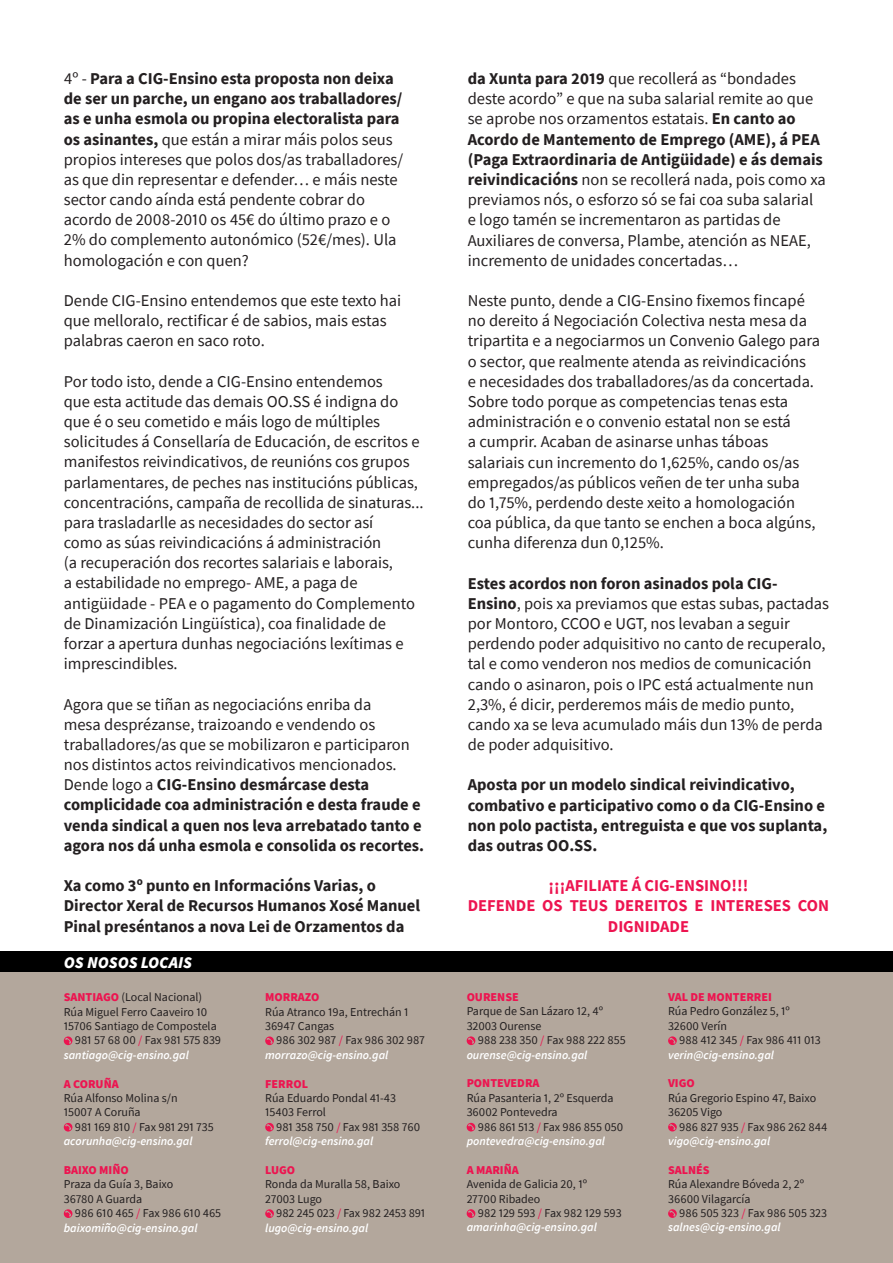
<style>
.page{position:relative;width:893px;height:1263px;background:#fff}
.page>*{position:absolute;margin:0;border:0;box-sizing:border-box;transform-origin:0 0}
.t1{font:16.5px/20.2px "Source Sans Pro";color:#231f20}
.t2{font:700 16.5px/20.2px "Source Sans Pro";color:#231f20}
.t3{font:700 16.5px/20.2px "Source Sans Pro";color:#ed1450;text-align:center}
.t4{font:italic 900 16.5px "Source Sans Pro";color:#fff}
.t5{font:12px/14.4px "Source Sans Pro";color:#231f20}
.t6{font:italic 600 12px/14.4px "Source Sans Pro";color:#fff}
.t7{font:900 12px "Source Sans Pro";color:#ed1450}
.s1{font-weight:700}
.s2{font-weight:900;color:#ed1450}
.s3{color:#ed1450}
.s4{font-weight:400;font-style:normal;color:#231f20}
.s5{font-weight:400;font-style:normal;color:#ed1450}
.s6{font-weight:600;font-style:italic;color:#fff}
</style>
<div class="page">
<div style="left:0;top:951px;width:893px;height:312px;background:#b3a79c"></div>
<svg style="left:64px;top:1036px;width:8px;height:9px"></svg>
<svg style="left:64px;top:1123px;width:8px;height:8px"></svg>
<svg style="left:64px;top:1209px;width:8px;height:9px"></svg>
<svg style="left:265px;top:1036px;width:9px;height:9px"></svg>
<svg style="left:265px;top:1123px;width:9px;height:8px"></svg>
<svg style="left:265px;top:1209px;width:9px;height:9px"></svg>
<svg style="left:467px;top:1036px;width:8px;height:9px"></svg>
<svg style="left:467px;top:1123px;width:8px;height:8px"></svg>
<svg style="left:467px;top:1209px;width:8px;height:9px"></svg>
<svg style="left:668px;top:1036px;width:9px;height:9px"></svg>
<svg style="left:668px;top:1123px;width:9px;height:8px"></svg>
<svg style="left:668px;top:1209px;width:9px;height:9px"></svg>
<div style="left:0;top:951px;width:893px;height:21px;background:#000"></div>
<p class="t1" style="left:64px;top:68px;width:341px">4º - <span class="s1">Para a CIG-Ensino esta proposta non deixa de ser un parche, un engano aos traballadores/ as e unha esmola ou propina electoralista para os asinantes,</span> que están a mirar máis polos seus propios intereses que polos dos/as traballadores/ as que din representar e defender… e máis neste sector cando aínda está pendente cobrar do acordo de 2008-2010 os 45€ do último prazo e o 2% do complemento autonómico (52€/mes). Ula homologación e con quen?</p>
<p class="t1" style="left:64px;top:290px;width:339px">Dende CIG-Ensino entendemos que este texto hai que melloralo, rectificar é de sabios, mais estas palabras caeron en saco roto.</p>
<p class="t1" style="left:64px;top:371px;width:361px">Por todo isto, dende a CIG-Ensino entendemos<br>que esta actitude das demais OO.SS é indigna do que é o seu cometido e máis logo de múltiples solicitudes á Consellaría de Educación, de escritos e manifestos reivindicativos, de reunións cos grupos parlamentares, de peches nas institucións públicas, concentracións, campaña de recollida de sinaturas... para trasladarlle as necesidades do sector así<br>como as súas reivindicacións á administración<br>(a recuperación dos recortes salariais e laborais,<br>a estabilidade no emprego- AME, a paga de antigüidade - PEA e o pagamento do Complemento de Dinamización Lingüística), coa finalidade de forzar a apertura dunhas negociacións lexítimas e imprescindibles.</p>
<p class="t1" style="left:64px;top:694px;width:362px">Agora que se tiñan as negociacións enriba da<br>mesa desprézanse, traizoando e vendendo os traballadores/as que se mobilizaron e participaron nos distintos actos reivindicativos mencionados.<br>Dende logo a <span class="s1">CIG-Ensino desmárcase desta complicidade coa administración e desta fraude e venda sindical a quen nos leva arrebatado tanto e agora nos dá unha esmola e consolida os recortes.</span></p>
<p class="t2" style="left:64px;top:875px;width:358px">Xa como 3º punto en Informacións Varias, o<br>Director Xeral de Recursos Humanos Xosé Manuel<br>Pinal preséntanos a nova Lei de Orzamentos da</p>
<p class="t4" style="left:64px;top:951px;width:130px">OS NOSOS LOCAIS</p>
<p class="t5" style="left:64px;top:990px;width:140px"><span class="s2">SANTIAGO</span> (Local Nacional)</p>
<p class="t5" style="left:64px;top:1004px;width:145px">Rúa Miguel Ferro Caaveiro 10</p>
<p class="t5" style="left:64px;top:1019px;width:154px">15706 Santiago de Compostela</p>
<p class="t5" style="left:75px;top:1033px;width:148px">981 57 68 00 <span class="s3">/</span> Fax 981 575 839</p>
<p class="t6" style="left:64px;top:1047px;width:127px">santiago@cig-ensino.gal</p>
<p class="t7" style="left:64px;top:1075px;width:56px">A CORUÑA</p>
<p class="t5" style="left:64px;top:1091px;width:115px">Rúa Alfonso Molina s/n<br>15007 A Coruña</p>
<p class="t6" style="left:64px;top:1119px;width:151px;text-indent:11px"><span class="s4">981 169 810</span> <span class="s5">/</span> <span class="s4">Fax 981 291 735 </span>acorunha@cig-ensino.gal</p>
<p class="t7" style="left:64px;top:1161px;width:67px">BAIXO MIÑO</p>
<p class="t5" style="left:64px;top:1177px;width:111px">Praza da Guía 3, Baixo<br>36780 A Guarda</p>
<p class="t6" style="left:64px;top:1206px;width:159px;text-indent:11px"><span class="s4">986 610 465</span> <span class="s5">/</span> <span class="s4">Fax 986 610 465 </span>baixomiño@cig-ensino.gal</p>
<p class="t7" style="left:265px;top:989px;width:56px">MORRAZO</p>
<p class="t5" style="left:265px;top:1004px;width:145px">Rúa Atranco 19a, Entrechán 1<br>36947 Cangas</p>
<p class="t6" style="left:265px;top:1033px;width:161px;text-indent:11px"><span class="s4">986 302 987</span> <span class="s5">/</span> <span class="s4">Fax 986 302 987 </span>morrazo@cig-ensino.gal</p>
<p class="t7" style="left:265px;top:1075px;width:44px">FERROL</p>
<p class="t5" style="left:265px;top:1091px;width:132px">Rúa Eduardo Pondal 41-43<br>15403 Ferrol</p>
<p class="t5" style="left:265px;top:1119px;width:156px;text-indent:11px">981 358 750 <span class="s3">/</span> Fax 981 358 760 <span class="s6">ferrol@cig-ensino.gal</span></p>
<p class="t7" style="left:265px;top:1161px;width:31px">LUGO</p>
<p class="t5" style="left:265px;top:1177px;width:137px">Ronda da Muralla 58, Baixo<br>27003 Lugo</p>
<p class="t5" style="left:265px;top:1206px;width:161px;text-indent:11px">982 245 023 <span class="s3">/</span> Fax 982 2453 891 <span class="s6">lugo@cig-ensino.gal</span></p>
<p class="t1" style="left:468px;top:68px;width:360px"><span class="s1">da Xunta para 2019</span> que recollerá as “bondades deste acordo” e que na suba salarial remite ao que se aprobe nos orzamentos estatais. <span class="s1">En canto ao Acordo de Mantemento de Emprego (AME), á PEA (Paga Extraordinaria de Antigüidade) e ás demais reivindicacións</span> non se recollerá nada, pois como xa previamos nós, o esforzo só se fai coa suba salarial<br>e logo tamén se incrementaron as partidas de Auxiliares de conversa, Plambe, atención as NEAE, incremento de unidades concertadas…</p>
<p class="t1" style="left:468px;top:290px;width:354px">Neste punto, dende a CIG-Ensino fixemos fincapé no dereito á Negociación Colectiva nesta mesa da tripartita e a negociarmos un Convenio Galego para o sector, que realmente atenda as reivindicacións<br>e necesidades dos traballadores/as da concertada.<br>Sobre todo porque as competencias tenas esta administración e o convenio estatal non se está<br>a cumprir. Acaban de asinarse unhas táboas salariais cun incremento do 1,625%, cando os/as empregados/as públicos veñen de ter unha suba do 1,75%, perdendo deste xeito a homologación coa pública, da que tanto se enchen a boca algúns, cunha diferenza dun 0,125%.</p>
<p class="t1" style="left:468px;top:573px;width:363px"><span class="s1">Estes acordos non foron asinados pola CIG-Ensino</span>, pois xa previamos que estas subas, pactadas por Montoro, CCOO e UGT, nos levaban a seguir perdendo poder adquisitivo no canto de recuperalo, tal e como venderon nos medios de comunicación cando o asinaron, pois o IPC está actualmente nun 2,3%, é dicir, perderemos máis de medio punto, cando xa se leva acumulado máis dun 13% de perda de poder adquisitivo.</p>
<p class="t2" style="left:468px;top:774px;width:361px">Aposta por un modelo sindical reivindicativo, combativo e participativo como o da CIG-Ensino e non polo pactista, entreguista e que vos suplanta, das outras OO.SS.</p>
<p class="t3" style="left:468px;top:875px;width:363px">¡¡¡AFILIATE Á CIG-ENSINO!!!<br>DEFENDE OS TEUS DEREITOS E INTERESES CON<br>DIGNIDADE</p>
<p class="t7" style="left:467px;top:989px;width:54px">OURENSE</p>
<p class="t5" style="left:467px;top:1004px;width:138px">Parque de San Lázaro 12, 4º<br>32003 Ourense</p>
<p class="t6" style="left:467px;top:1033px;width:160px;text-indent:11px"><span class="s4">988 238 350</span> <span class="s5">/</span> <span class="s4">Fax 988 222 855 </span>ourense@cig-ensino.gal</p>
<p class="t7" style="left:467px;top:1075px;width:74px">PONTEVEDRA</p>
<p class="t5" style="left:467px;top:1090px;width:149px">Rúa Pasanteria 1, 2º Esquerda<br>36002 Pontevedra</p>
<p class="t6" style="left:467px;top:1119px;width:158px;text-indent:11px"><span class="s4">986 861 513</span> <span class="s5">/</span> <span class="s4">Fax 986 855 050 </span>pontevedra@cig-ensino.gal</p>
<p class="t7" style="left:467px;top:1161px;width:54px">A MARIÑA</p>
<p class="t5" style="left:467px;top:1177px;width:122px">Avenida de Galicia 20, 1º<br>27700 Ribadeo</p>
<p class="t6" style="left:467px;top:1206px;width:157px;text-indent:11px"><span class="s4">982 129 593</span> <span class="s5">/</span> <span class="s4">Fax 982 129 593 </span>amarinha@cig-ensino.gal</p>
<p class="t7" style="left:668px;top:989px;width:105px">VAL DE MONTERREI</p>
<p class="t5" style="left:668px;top:1004px;width:123px">Rúa Pedro González 5, 1º<br>32600 Verín</p>
<p class="t5" style="left:668px;top:1033px;width:154px;text-indent:11px">988 412 345 <span class="s3">/</span> Fax 986 411 013 <span class="s6">verin@cig-ensino.gal</span></p>
<p class="t7" style="left:668px;top:1075px;width:28px">VIGO</p>
<p class="t5" style="left:668px;top:1090px;width:150px">Rúa Gregorio Espino 47, Baixo<br>36205 Vigo</p>
<p class="t5" style="left:668px;top:1119px;width:161px;text-indent:11px">986 827 935 <span class="s3">/</span> Fax 986 262 844 <span class="s6">vigo@cig-ensino.gal</span></p>
<p class="t7" style="left:668px;top:1161px;width:43px">SALNÉS</p>
<p class="t5" style="left:668px;top:1177px;width:138px">Rúa Alexandre Bóveda 2, 2º<br>36600 Vilagarcía</p>
<p class="t5" style="left:668px;top:1206px;width:160px;text-indent:11px">986 505 323 <span class="s3">/</span> Fax 986 505 323 <span class="s6">salnes@cig-ensino.gal</span></p>
</div>
